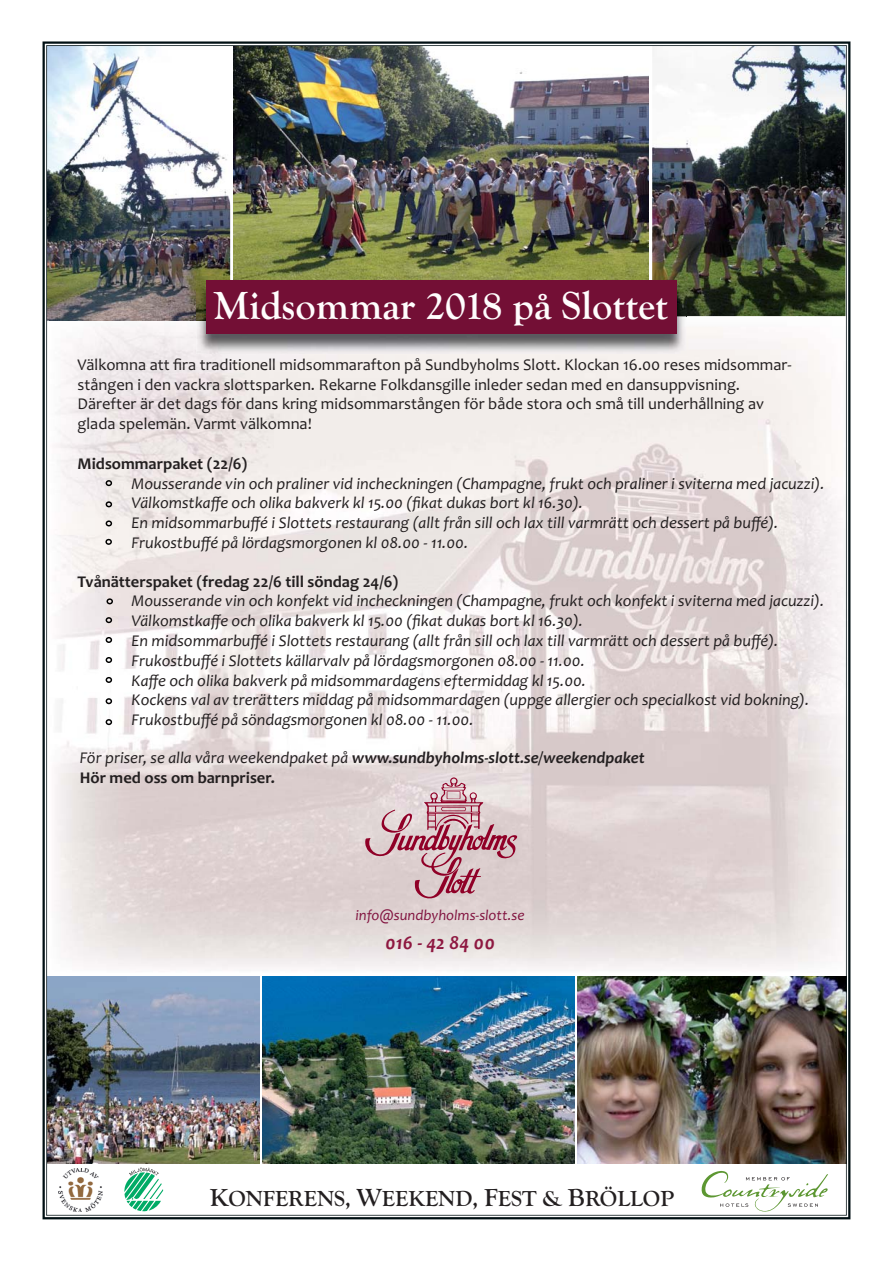
<style>
.page{position:relative;width:893px;height:1263px;background:#fff}
.page>*{position:absolute;margin:0;border:0;box-sizing:border-box;transform-origin:0 0}
.t1{font:700 40.5px "Goudy Old Style T";color:#fffdfd}
.t2{font:700 22.5px "Goudy Old Style T";color:#231f20}
.t3{font:italic 700 19.5px "Candara";color:#8e1841}
.t4{font:italic 16.5px/19.8px "Candara";color:#231f20}
.t5{font:16.5px/19.8px "Candara";color:#231f20}
.t6{font:italic 700 16.5px/19.8px "Candara";color:#231f20}
.t7{font:700 16.5px "Candara";color:#231f20}
.t8{font:italic 15px "Candara";color:#821440}
.s1{font-weight:400}
.s2{font-style:normal}
.s3{font-size:25.5px}
</style>
<div class="page">
<img style="left:46px;top:45px;width:801px;height:1170px">
<h1 class="t1" style="left:213px;top:282px;width:456px">Midsommar 2018 på Slottet</h1>
<p class="t5" style="left:78px;top:356px;width:715px">Välkomna att fira traditionell midsommarafton på Sundbyholms Slott. Klockan 16.00 reses midsommar&shy;stången i den vackra slottsparken. Rekarne Folkdansgille inleder sedan med en dansuppvisning.<br>Därefter är det dags för dans kring midsommarstången för både stora och små till underhållning av glada spelemän. Varmt välkomna!</p>
<p class="t7" style="left:78px;top:457px;width:171px">Midsommarpaket (22/6)</p>
<p class="t4" style="left:132px;top:475px;width:694px">Mousserande vin och praliner vid incheckningen (Champagne, frukt och praliner i sviterna med jacuzzi).<br>Välkomstkaffe och olika bakverk kl 15.00 (fikat dukas bort kl 16.30).<br>En midsommarbuffé i Slottets restaurang (allt från sill och lax till varmrätt och dessert på buffé).<br>Frukostbuffé på lördagsmorgonen kl 08.00 - 11.00.</p>
<p class="t7" style="left:78px;top:575px;width:322px">Tvånätterspaket (fredag 22/6 till söndag 24/6)</p>
<p class="t4" style="left:132px;top:593px;width:694px">Mousserande vin och konfekt vid incheckningen (Champagne, frukt och konfekt i sviterna med jacuzzi).<br>Välkomstkaffe och olika bakverk kl 15.00 (fikat dukas bort kl 16.30).<br>En midsommarbuffé i Slottets restaurang (allt från sill och lax till varmrätt och dessert på buffé).<br>Frukostbuffé i Slottets källarvalv på lördagsmorgonen 08.00 - 11.00.<br>Kaffe och olika bakverk på midsommardagens eftermiddag kl 15.00.<br>Kockens val av trerätters middag på midsommardagen (uppge allergier och specialkost vid bokning).<br>Frukostbuffé på söndagsmorgonen kl 08.00 - 11.00.</p>
<p class="t6" style="left:80px;top:748px;width:567px"><span class="s1">För priser, se alla våra weekendpaket på</span> www.sundbyholms-slott.se/weekendpaket<br><span class="s2">Hör med oss om barnpriser.</span></p>
<p class="t8" style="left:355px;top:910px;width:171px">info@sundbyholms-slott.se</p>
<p class="t3" style="left:385px;top:931px;width:111px">016 - 42 84 00</p>
<h2 class="t2" style="left:210px;top:1184px;width:466px"><span class="s3">K</span>ONFERENS, <span class="s3">W</span>EEKEND, <span class="s3">F</span>EST &amp; <span class="s3">B</span>RÖLLOP</h2>
</div>
